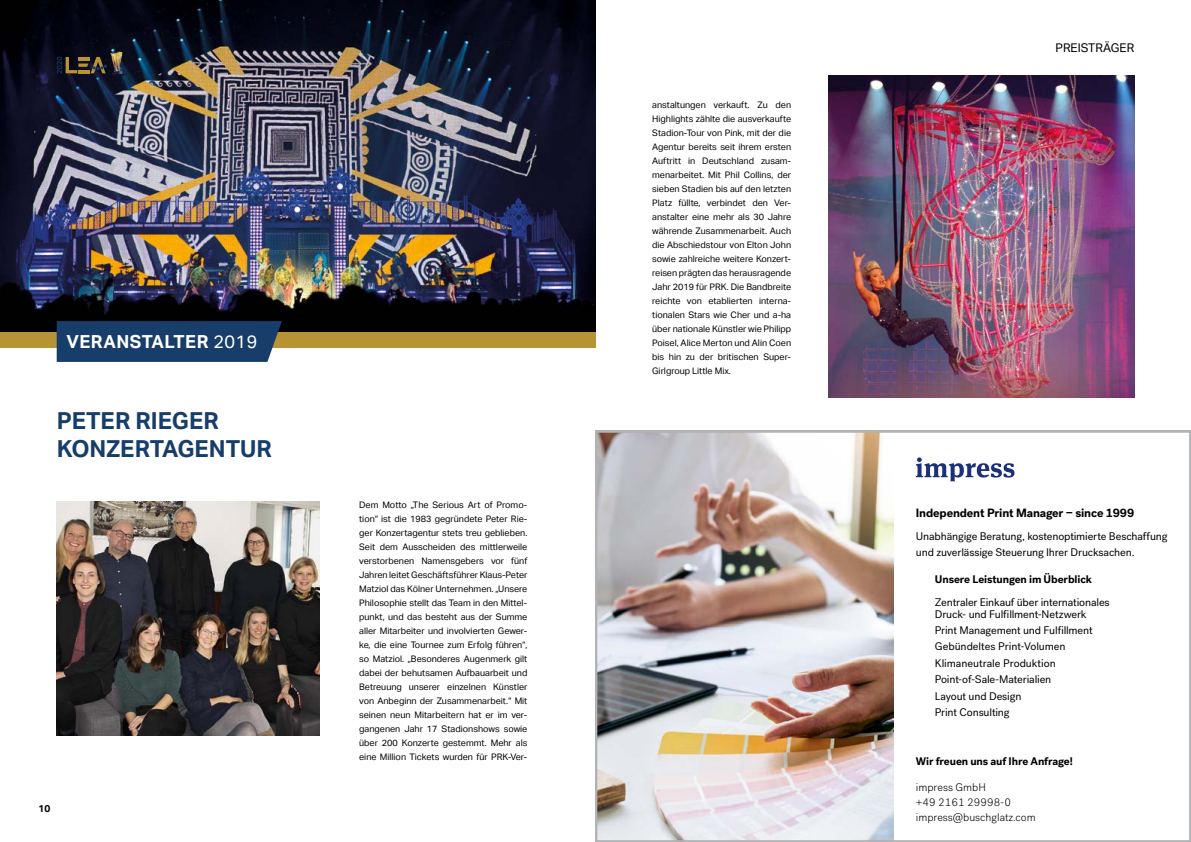
<style>
.page{position:relative;width:1191px;height:842px;background:#fff}
.page>*{position:absolute;margin:0;border:0;box-sizing:border-box;transform-origin:0 0}
.t1{font:700 23.4px/28.1px "Aktiv Grotesk";color:#173d6a}
.t2{font:700 18px "Aktiv Grotesk";letter-spacing:.025em;color:#fff}
.t3{font:700 12px "Post Grotesk";letter-spacing:-.01em;color:#000}
.t4{font:12px "Aktiv Grotesk";color:#000}
.t5{font:11px/16.4px "Post Grotesk";letter-spacing:-.01em;color:#000}
.t6{font:700 11px "Post Grotesk";letter-spacing:-.01em;color:#000}
.t7{font:300 11px/15px "Post Grotesk";color:#000}
.t8{font:700 10px "Aktiv Grotesk";color:#000}
.t9{font:9px/14px "Aktiv Grotesk";color:#000;text-align:justify}
.s1{font-weight:400}
</style>
<div class="page">
<img style="left:0;top:0;width:595px;height:333px">
<img style="left:595px;top:431px;width:596px;height:411px">
<svg style="left:916px;top:457px;width:98px;height:24px"></svg>
<img style="left:57px;top:502px;width:263px;height:234px">
<div style="left:0;top:333px;width:595px;height:15px;background:#b79333"></div>
<div style="left:57px;top:321px;width:225px;height:41px;background:#173d6a"></div>
<img style="left:828px;top:76px;width:306px;height:321px">
<svg style="left:57px;top:57px;width:50px;height:17px"></svg>
<h2 class="t2" style="left:66px;top:331px;width:192px">VERANSTALTER <span class="s1">2019</span></h2>
<h1 class="t1" style="left:57px;top:406px;width:217px">PETER RIEGER<br>KONZERTAGENTUR</h1>
<p class="t8" style="left:38px;top:803px;width:13px">10</p>
<p class="t9" style="left:359px;top:498px;width:170px">Dem Motto „The Serious Art of Promo&shy;tion“ ist die 1983 gegründete Peter Rie&shy;ger Konzertagentur stets treu geblieben.<br>Seit dem Ausscheiden des mittlerweile verstorbenen Namensgebers vor fünf Jahren leitet Geschäftsführer Klaus-Peter Matziol das Kölner Unternehmen. „Unsere Philosophie stellt das Team in den Mittel&shy;punkt, und das besteht aus der Summe aller Mitarbeiter und involvierten Gewer&shy;ke, die eine Tournee zum Erfolg führen“, so Matziol. „Besonderes Augenmerk gilt dabei der behutsamen Aufbauarbeit und Betreuung unserer einzelnen Künstler von Anbeginn der Zusammenarbeit.“ Mit seinen neun Mitarbeitern hat er im ver&shy;gangenen Jahr 17 Stadionshows sowie über 200 Konzerte gestemmt. Mehr als eine Million Tickets wurden für PRK-Ver-</p>
<p class="t9" style="left:652px;top:98px;width:140px">anstaltungen verkauft. Zu den Highlights zählte die ausverkaufte Stadion-Tour von Pink, mit der die Agentur bereits seit ihrem ersten Auftritt in Deutschland zusam&shy;menarbeitet. Mit Phil Collins, der sieben Stadien bis auf den letzten Platz füllte, verbindet den Ver&shy;anstalter eine mehr als 30 Jahre währende Zusammenarbeit. Auch die Abschiedstour von Elton John sowie zahlreiche weitere Konzert&shy;reisen prägten das herausragende Jahr 2019 für PRK. Die Bandbreite reichte von etablierten interna&shy;tionalen Stars wie Cher und a-ha über nationale Künstler wie Philipp Poisel, Alice Merton und Alin Coen bis hin zu der britischen Super-Girlgroup Little Mix.</p>
<h3 class="t4" style="left:1055px;top:40px;width:80px">PREISTRÄGER</h3>
<h3 class="t3" style="left:916px;top:505px;width:220px">Independent Print Manager ‒ since 1999</h3>
<p class="t5" style="left:916px;top:529px;width:253px;line-height:15.5px">Unabhängige Beratung, kostenoptimierte Beschaffung und zuverlässige Steuerung Ihrer Drucksachen.</p>
<p class="t6" style="left:934px;top:572px;width:159px">Unsere Leistungen im Überblick</p>
<p class="t5" style="left:934px;top:597px;width:176px;line-height:11.1px">Zentraler Einkauf über internationales<br>Druck- und Fulfillment-Netzwerk</p>
<p class="t5" style="left:934px;top:622px;width:159px">Print Management und Fulfillment<br>Gebündeltes Print-Volumen<br>Klimaneutrale Produktion<br>Point-of-Sale-Materialien<br>Layout und Design<br>Print Consulting</p>
<p class="t6" style="left:916px;top:754px;width:158px">Wir freuen uns auf Ihre Anfrage!</p>
<p class="t7" style="left:916px;top:780px;width:121px">impress GmbH<br>+49 2161 29998-0 impress@buschglatz.com</p>
</div>
